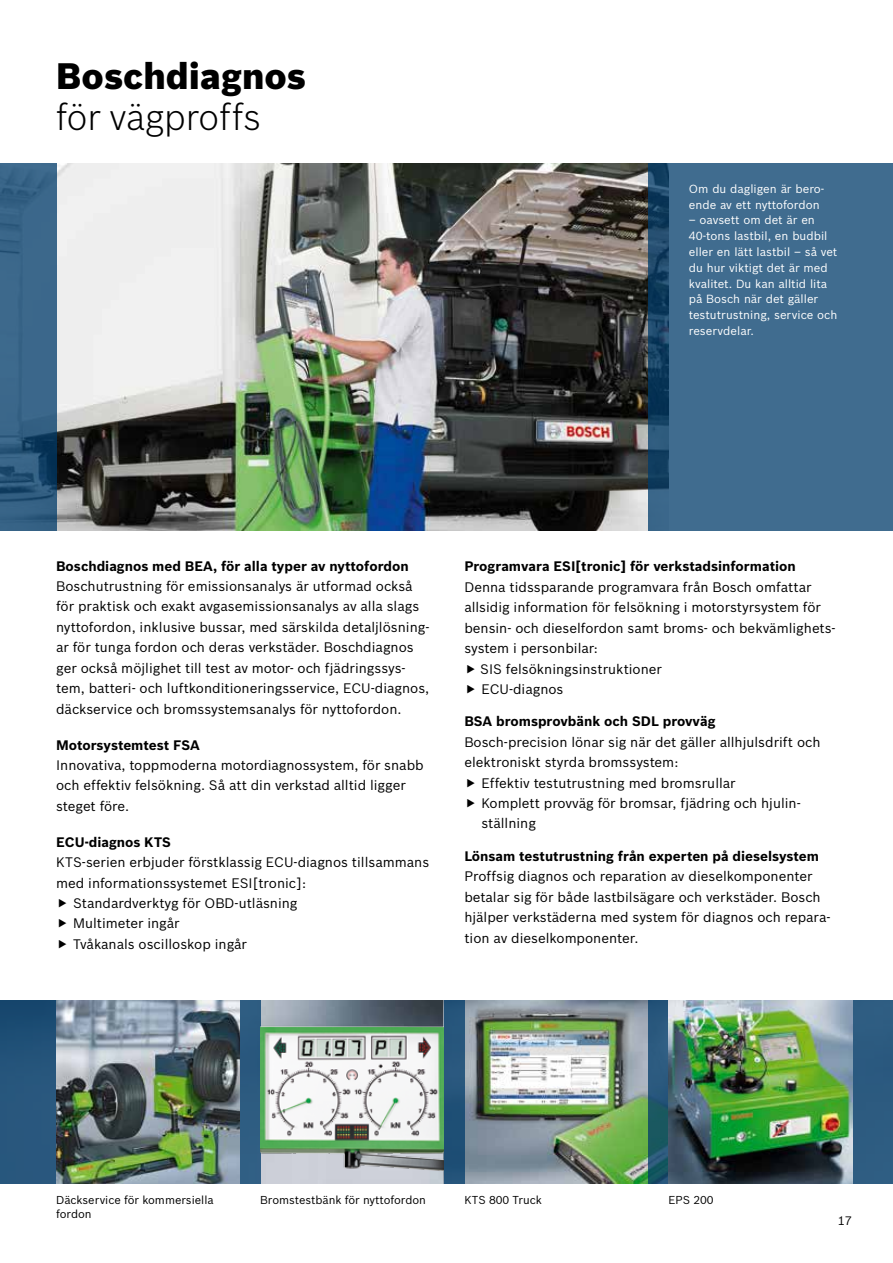
<style>
.page{position:relative;width:893px;height:1263px;background:#fff}
.page>*{position:absolute;margin:0;border:0;box-sizing:border-box;transform-origin:0 0}
.t1{font:900 36px "Bosch Sans";color:#000}
.t2{font:300 36px "Bosch Sans";color:#000}
.t3{font:13.5px/20.4px "Bosch Sans";color:#000}
.t4{font:700 13.5px "Bosch Sans";color:#000}
.t5{font:12px "Bosch Sans";color:#000}
.t6{font:11.55px/15.8px "Bosch Sans";color:#fff}
.t7{font:11.25px/13.5px "Bosch Sans";color:#000}
</style>
<div class="page">
<img style="left:56px;top:163px;width:592px;height:368px">
<svg style="left:648px;top:163px;width:245px;height:368px;background:#3c688b"></svg>
<img style="left:669px;top:1000px;width:183px;height:184px">
<img style="left:465px;top:1000px;width:183px;height:184px">
<div style="left:852px;top:1000px;width:41px;height:184px;background:#2d5b80"></div>
<div style="left:0;top:1000px;width:56px;height:184px;background:linear-gradient(to right,#235379,#26547b)"></div>
<div style="left:240px;top:1000px;width:21px;height:184px;background:#2d5c81"></div>
<div style="left:444px;top:1000px;width:21px;height:184px;background:#24547a"></div>
<svg style="left:648px;top:1000px;width:21px;height:184px;background:#265974"></svg>
<svg style="left:0;top:163px;width:56px;height:368px;background:#346184"></svg>
<img style="left:56px;top:1000px;width:184px;height:184px">
<img style="left:260px;top:1000px;width:184px;height:184px">
<h1 class="t1" style="left:56px;top:54px;width:252px">Boschdiagnos</h1>
<h1 class="t2" style="left:56px;top:95px;width:207px">för vägproffs</h1>
<p class="t6" style="left:689px;top:181px;width:137px">Om du dagligen är bero&shy;ende av ett nyttofordon</p>
<p class="t6" style="left:689px;top:212px;width:150px">– oavsett om det är en<br>40-tons lastbil, en budbil eller en lätt lastbil – så vet du hur viktigt det är med kvalitet. Du kan alltid lita på Bosch när det gäller testutrustning, service och reservdelar.</p>
<p class="t4" style="left:56px;top:557px;width:354px">Boschdiagnos med BEA, för alla typer av nyttofordon</p>
<p class="t3" style="left:56px;top:576px;width:375px">Boschutrustning för emissionsanalys är utformad också för praktisk och exakt avgasemissionsanalys av alla slags nyttofordon, inklusive bussar, med särskilda detaljlösning&shy;ar för tunga fordon och deras verkstäder. Boschdiagnos ger också möjlighet till test av motor- och fjädringssys&shy;tem, batteri- och luftkonditioneringsservice, ECU-diagnos, däckservice och bromssystemsanalys för nyttofordon.</p>
<p class="t4" style="left:56px;top:736px;width:145px">Motorsystemtest FSA</p>
<p class="t3" style="left:56px;top:755px;width:369px">Innovativa, toppmoderna motordiagnossystem, för snabb och effektiv felsökning. Så att din verkstad alltid ligger steget före.</p>
<p class="t4" style="left:56px;top:833px;width:116px">ECU-diagnos KTS</p>
<p class="t3" style="left:56px;top:852px;width:375px">KTS-serien erbjuder förstklassig ECU-diagnos tillsammans</p>
<p class="t3" style="left:56px;top:872px;width:251px">med informationssystemet ESI[tronic]:</p>
<p class="t3" style="left:73px;top:893px;width:226px">Standardverktyg för OBD-utläsning</p>
<p class="t3" style="left:73px;top:913px;width:108px">Multimeter ingår</p>
<p class="t3" style="left:73px;top:934px;width:175px">Tvåkanals oscilloskop ingår</p>
<p class="t4" style="left:464px;top:558px;width:333px">Programvara ESI[tronic] för verkstadsinformation</p>
<p class="t3" style="left:464px;top:577px;width:349px">Denna tidssparande programvara från Bosch omfattar</p>
<p class="t3" style="left:464px;top:597px;width:358px">allsidig information för felsökning i motorstyrsystem för</p>
<p class="t3" style="left:464px;top:617px;width:373px">bensin- och dieselfordon samt broms- och bekvämlighets-</p>
<p class="t3" style="left:464px;top:638px;width:135px">system i personbilar:</p>
<p class="t3" style="left:480px;top:658px;width:183px">SIS felsökningsinstruktioner</p>
<p class="t3" style="left:481px;top:679px;width:84px">ECU-diagnos</p>
<p class="t4" style="left:464px;top:713px;width:253px">BSA bromsprovbänk och SDL provväg</p>
<p class="t3" style="left:464px;top:732px;width:358px">Bosch-precision lönar sig när det gäller allhjulsdrift och</p>
<p class="t3" style="left:464px;top:752px;width:216px">elektroniskt styrda bromssystem:</p>
<p class="t3" style="left:481px;top:772px;width:256px">Effektiv testutrustning med bromsrullar</p>
<p class="t3" style="left:481px;top:793px;width:321px">Komplett provväg för bromsar, fjädring och hjulin-</p>
<p class="t3" style="left:481px;top:813px;width:56px">ställning</p>
<p class="t4" style="left:464px;top:848px;width:356px">Lönsam testutrustning från experten på dieselsystem</p>
<p class="t3" style="left:464px;top:866px;width:368px">Proffsig diagnos och reparation av dieselkomponenter betalar sig för både lastbilsägare och verkstäder. Bosch hjälper verkstäderna med system för diagnos och repara&shy;tion av dieselkomponenter.</p>
<p class="t7" style="left:56px;top:1193px;width:159px">Däckservice för kommersiella fordon</p>
<p class="t7" style="left:260px;top:1193px;width:167px">Bromstestbänk för nyttofordon</p>
<p class="t7" style="left:464px;top:1193px;width:79px">KTS 800 Truck</p>
<p class="t7" style="left:668px;top:1193px;width:47px">EPS 200</p>
<p class="t5" style="left:838px;top:1213px;width:16px">17</p>
</div>
